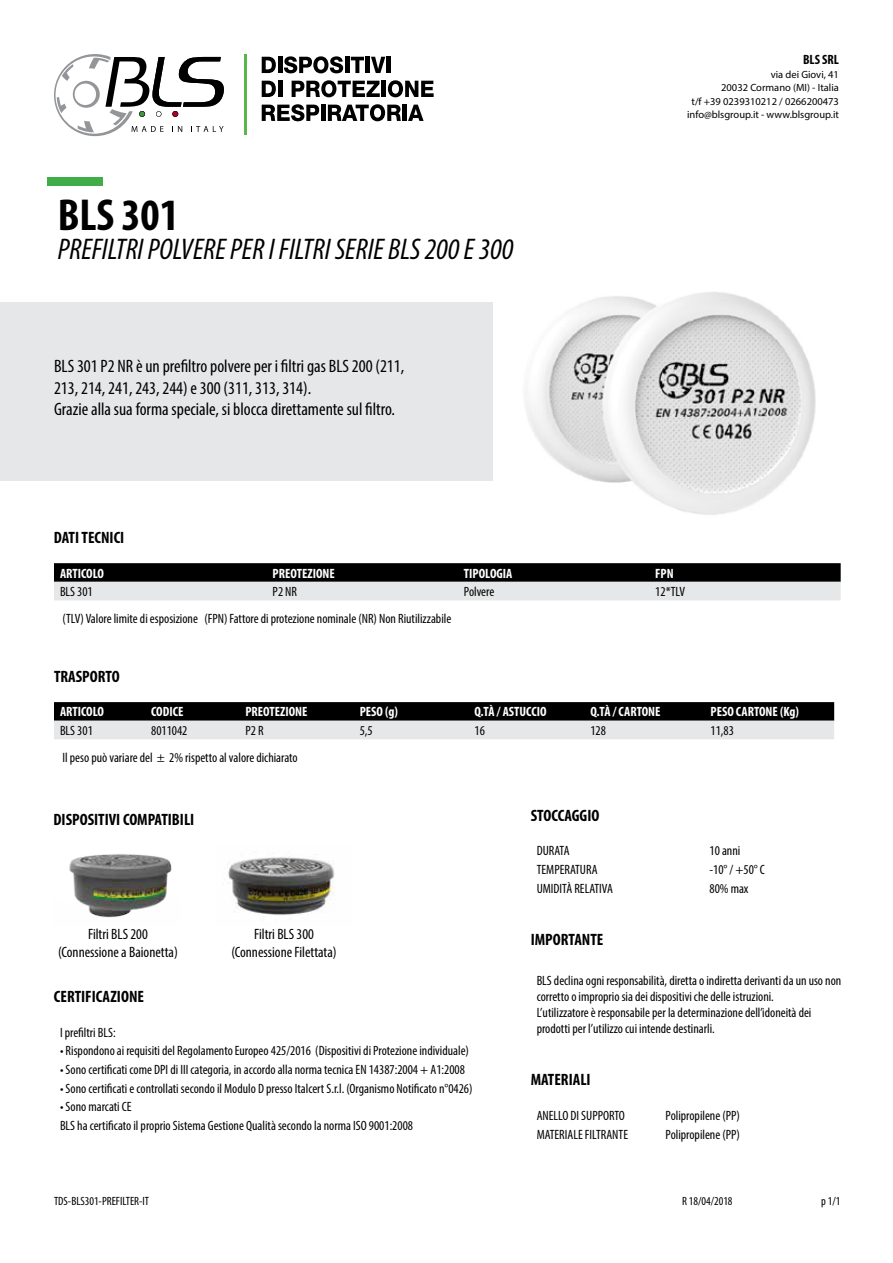
<style>
.page{position:relative;width:893px;height:1263px;background:#fff}
.page>*{position:absolute;margin:0;border:0;box-sizing:border-box;transform-origin:0 0}
.t1{font:700 condensed 45px "Myriad Pro";color:#000}
.t2{font:italic condensed 30px "Myriad Pro";color:#000}
.t3{font:condensed 18px/21.6px "Myriad Pro";color:#000}
.t4{font:700 condensed 16.5px "Myriad Pro";color:#000}
.t5{font:condensed 15px/18px "Myriad Pro";color:#000;text-align:center}
.t6{font:condensed 13.5px/16.2px "Myriad Pro";color:#000}
.t7{font:700 condensed 13.5px "Myriad Pro";color:#fff}
.t8{font:700 condensed 13.5px "Myriad Pro";color:#000}
.t9{font:condensed 12px "Myriad Pro";color:#000}
.t10{font:10.5px/13.5px "Myriad Pro";color:#000;text-align:right}
</style>
<div class="page">
<div style="left:0;top:302px;width:765px;height:178px;background:#e6e7e8"></div>
<img style="left:493px;top:292px;width:323px;height:223px">
<div style="left:47px;top:177px;width:55px;height:9px;background:#41ad49"></div>
<svg style="left:262px;top:57px;width:14px;height:16px"></svg>
<hr style="left:278px;top:57px;width:4px;height:16px;background:#000">
<svg style="left:284px;top:56px;width:59px;height:17px"></svg>
<hr style="left:345px;top:57px;width:4px;height:16px;background:#000">
<svg style="left:351px;top:57px;width:13px;height:16px"></svg>
<hr style="left:366px;top:57px;width:4px;height:16px;background:#000">
<svg style="left:371px;top:57px;width:14px;height:16px"></svg>
<hr style="left:386px;top:57px;width:4px;height:16px;background:#000">
<svg style="left:262px;top:81px;width:14px;height:16px"></svg>
<hr style="left:278px;top:81px;width:4px;height:16px;background:#000">
<svg style="left:292px;top:80px;width:88px;height:17px"></svg>
<hr style="left:382px;top:81px;width:4px;height:16px;background:#000">
<svg style="left:388px;top:80px;width:46px;height:17px"></svg>
<svg style="left:262px;top:104px;width:57px;height:17px"></svg>
<hr style="left:321px;top:105px;width:4px;height:16px;background:#000">
<svg style="left:328px;top:104px;width:73px;height:17px"></svg>
<hr style="left:403px;top:105px;width:4px;height:16px;background:#000">
<svg style="left:408px;top:105px;width:16px;height:16px"></svg>
<hr style="left:244px;top:54px;width:2px;height:81px;background:#54b948">
<svg style="left:54px;top:54px;width:170px;height:82px"></svg>
<svg style="left:54px;top:563px;width:787px;height:37px;background:#737374"></svg>
<svg style="left:54px;top:702px;width:780px;height:37px;background:#737374"></svg>
<img style="left:69px;top:854px;width:103px;height:64px">
<img style="left:228px;top:856px;width:107px;height:59px">
<h1 class="t1" style="left:58px;top:187px;width:123px">BLS 301</h1>
<h2 class="t2" style="left:58px;top:231px;width:457px">PREFILTRI POLVERE PER I FILTRI SERIE BLS 200 E 300</h2>
<h3 class="t3" style="left:54px;top:355px;width:352px">BLS 301 P2 NR è un prefiltro polvere per i filtri gas BLS 200 (211,<br>213, 214, 241, 243, 244) e 300 (311, 313, 314).<br>Grazie alla sua forma speciale, si blocca direttamente sul filtro.</h3>
<p class="t4" style="left:54px;top:527px;width:72px">DATI TECNICI</p>
<p class="t8" style="left:803px;top:51px;width:37px">BLS SRL</p>
<p class="t10" style="left:687px;top:67px;width:153px">via dei Giovi, 41<br>20032 Cormano (MI) - Italia<br>t/f +39 0239310212 / 0266200473 info@blsgroup.it - www.blsgroup.it</p>
<p class="t7" style="left:60px;top:565px;width:46px">ARTICOLO</p>
<p class="t7" style="left:273px;top:565px;width:64px">PREOTEZIONE</p>
<p class="t7" style="left:464px;top:565px;width:50px">TIPOLOGIA</p>
<p class="t7" style="left:655px;top:565px;width:20px">FPN</p>
<p class="t6" style="left:60px;top:583px;width:34px">BLS 301</p>
<p class="t6" style="left:273px;top:583px;width:26px">P2 NR</p>
<p class="t6" style="left:464px;top:583px;width:32px">Polvere</p>
<p class="t6" style="left:655px;top:583px;width:31px">12*TLV</p>
<p class="t6" style="left:62px;top:611px;width:390px">(TLV) Valore limite di esposizione (FPN) Fattore di protezione nominale (NR) Non Riutilizzabile</p>
<p class="t4" style="left:54px;top:666px;width:67px">TRASPORTO</p>
<p class="t7" style="left:60px;top:703px;width:46px">ARTICOLO</p>
<p class="t7" style="left:151px;top:703px;width:34px">CODICE</p>
<p class="t7" style="left:245px;top:703px;width:64px">PREOTEZIONE</p>
<p class="t7" style="left:360px;top:703px;width:40px">PESO (g)</p>
<p class="t7" style="left:474px;top:703px;width:74px">Q.TÀ / ASTUCCIO</p>
<p class="t7" style="left:590px;top:703px;width:72px">Q.TÀ / CARTONE</p>
<p class="t7" style="left:710px;top:703px;width:90px">PESO CARTONE (Kg)</p>
<p class="t6" style="left:60px;top:722px;width:34px">BLS 301</p>
<p class="t6" style="left:151px;top:722px;width:38px">8011042</p>
<p class="t6" style="left:245px;top:722px;width:20px">P2 R</p>
<p class="t6" style="left:360px;top:722px;width:15px">5,5</p>
<p class="t6" style="left:474px;top:722px;width:12px">16</p>
<p class="t6" style="left:590px;top:722px;width:17px">128</p>
<p class="t6" style="left:710px;top:722px;width:25px">11,83</p>
<p class="t6" style="left:63px;top:749px;width:237px">Il peso può variare del ± 2% rispetto al valore dichiarato</p>
<p class="t4" style="left:54px;top:809px;width:142px">DISPOSITIVI COMPATIBILI</p>
<p class="t5" style="left:58px;top:925px;width:121px">Filtri BLS 200 (Connessione a Baionetta)</p>
<p class="t5" style="left:231px;top:925px;width:107px">Filtri BLS 300 (Connessione Filettata)</p>
<p class="t4" style="left:54px;top:986px;width:92px">CERTIFICAZIONE</p>
<p class="t6" style="left:60px;top:1024px;width:57px">I prefiltri BLS:</p>
<p class="t6" style="left:60px;top:1043px;width:410px">• Rispondono ai requisiti del Regolamento Europeo 425/2016 (Dispositivi di Protezione individuale)</p>
<p class="t6" style="left:60px;top:1061px;width:406px">• Sono certificati come DPI di III categoria, in accordo alla norma tecnica EN 14387:2004 + A1:2008</p>
<p class="t6" style="left:60px;top:1080px;width:414px">• Sono certificati e controllati secondo il Modulo D presso Italcert S.r.l. (Organismo Notificato n°0426)</p>
<p class="t6" style="left:60px;top:1097px;width:355px;line-height:18.6px">• Sono marcati CE<br>BLS ha certificato il proprio Sistema Gestione Qualità secondo la norma ISO 9001:2008</p>
<p class="t4" style="left:531px;top:805px;width:70px">STOCCAGGIO</p>
<p class="t6" style="left:537px;top:843px;width:34px">DURATA</p>
<p class="t6" style="left:709px;top:843px;width:32px">10 anni</p>
<p class="t6" style="left:537px;top:861px;width:62px">TEMPERATURA</p>
<p class="t6" style="left:709px;top:861px;width:57px">-10° / +50° C</p>
<p class="t6" style="left:537px;top:880px;width:78px">UMIDITÀ RELATIVA</p>
<p class="t6" style="left:709px;top:880px;width:41px">80% max</p>
<p class="t4" style="left:531px;top:929px;width:74px">IMPORTANTE</p>
<p class="t6" style="left:537px;top:972px;width:306px">BLS declina ogni responsabilità, diretta o indiretta derivanti da un uso non corretto o improprio sia dei dispositivi che delle istruzioni.<br>L’utilizzatore è responsabile per la determinazione dell’idoneità dei prodotti per l’utilizzo cui intende destinarli.</p>
<p class="t4" style="left:531px;top:1069px;width:61px">MATERIALI</p>
<p class="t6" style="left:537px;top:1107px;width:90px">ANELLO DI SUPPORTO</p>
<p class="t6" style="left:666px;top:1107px;width:76px">Polipropilene (PP)</p>
<p class="t6" style="left:537px;top:1126px;width:93px">MATERIALE FILTRANTE</p>
<p class="t6" style="left:666px;top:1126px;width:76px">Polipropilene (PP)</p>
<p class="t9" style="left:54px;top:1194px;width:97px">TDS-BLS301-PREFILTER-IT</p>
<p class="t9" style="left:682px;top:1194px;width:52px">R 18/04/2018</p>
<p class="t9" style="left:821px;top:1194px;width:21px">p 1/1</p>
</div>
